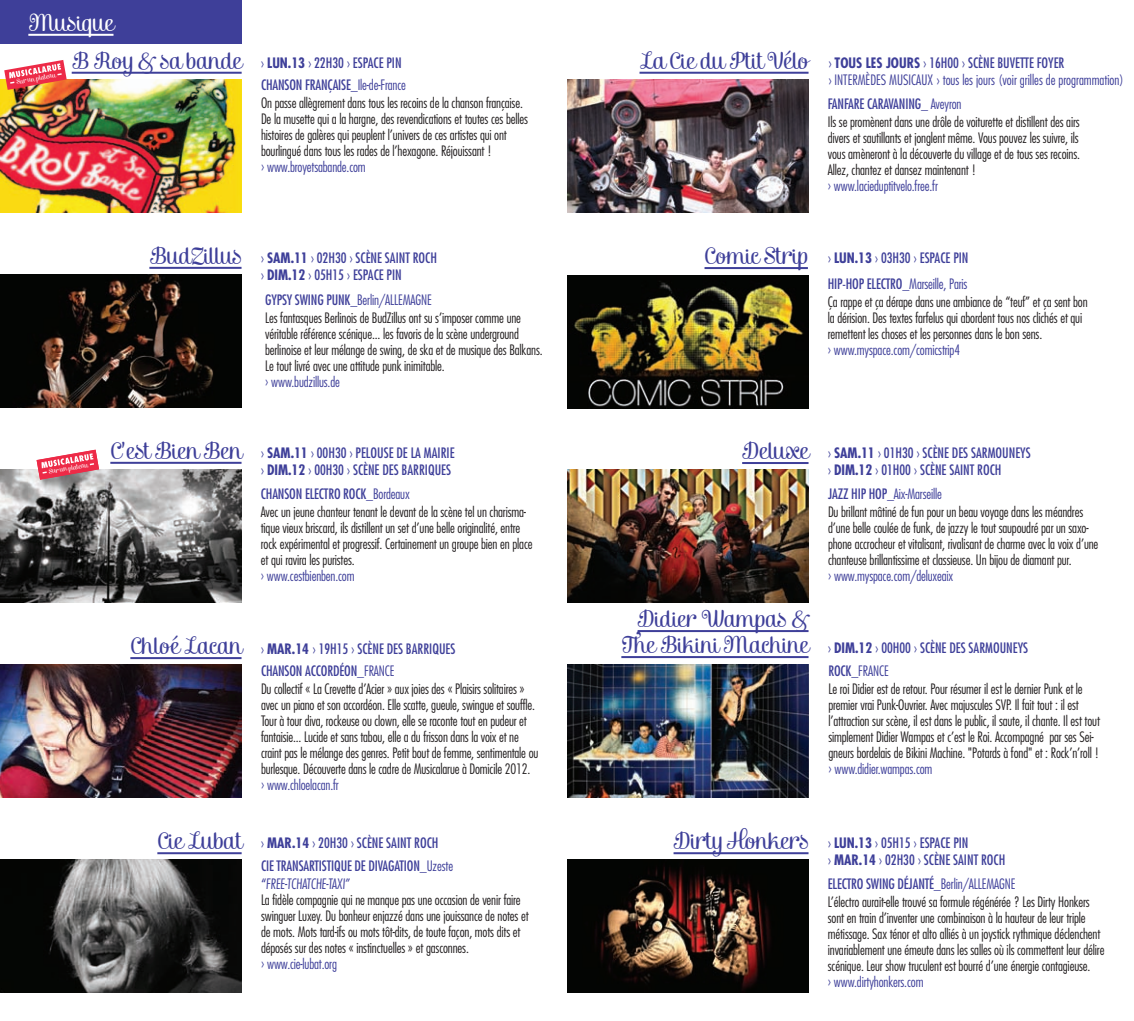
<style>
.page{position:relative;width:1134px;height:1021px;background:#fff}
.page>*{position:absolute;margin:0;border:0;box-sizing:border-box;transform-origin:0 0}
.t1{font:24px "Mishka";color:#3e3f99}
.t2{font:24px "Mishka";color:#fff}
.t3{font:300 condensed 14px/16px "Futura LT";letter-spacing:-.01em;color:#231f20}
.t4{font:condensed 14px/17px "Futura LT";color:#3e3f99}
.t5{font:300 condensed 14px/17px "Futura LT";letter-spacing:-.01em;color:#3e3f99}
.t6{font:7px "Mishka";color:#fff}
.s1{font-family:"Mishka";font-stretch:normal;font-size:24px}
.s2{font-weight:700}
.s3{font-weight:400;color:#3e3f99}
.s4{color:#3e3f99}
.s5{font-weight:400}
.s6{font-weight:300}
</style>
<div class="page">
<img style="left:0;top:274px;width:242px;height:133px">
<hr style="left:149px;top:267px;width:93px;height:2px;background:#3e3f99">
<img style="left:0;top:469px;width:242px;height:133px">
<hr style="left:110px;top:462px;width:132px;height:2px;background:#3e3f99">
<img style="left:567px;top:469px;width:241px;height:133px">
<hr style="left:742px;top:462px;width:66px;height:2px;background:#3e3f99">
<img style="left:567px;top:79px;width:241px;height:133px">
<img style="left:567px;top:276px;width:241px;height:132px">
<hr style="left:639px;top:72px;width:169px;height:2px;background:#3e3f99">
<img style="left:0;top:79px;width:242px;height:133px">
<hr style="left:72px;top:72px;width:170px;height:2px;background:#3e3f99">
<img style="left:0;top:664px;width:242px;height:133px">
<hr style="left:130px;top:657px;width:112px;height:2px;background:#3e3f99">
<img style="left:0;top:859px;width:242px;height:133px">
<hr style="left:157px;top:852px;width:85px;height:2px;background:#3e3f99">
<hr style="left:704px;top:267px;width:104px;height:2px;background:#3e3f99">
<img style="left:567px;top:664px;width:241px;height:133px">
<hr style="left:637px;top:630px;width:171px;height:2px;background:#3e3f99">
<hr style="left:621px;top:656px;width:187px;height:2px;background:#3e3f99">
<img style="left:567px;top:859px;width:241px;height:133px">
<hr style="left:673px;top:852px;width:135px;height:2px;background:#3e3f99">
<div style="left:0;top:0;width:242px;height:44px;background:#3e3f99"></div>
<hr style="left:28px;top:34px;width:85px;height:2px;background:#fff">
<svg style="left:37px;top:449px;width:62px;height:31px"></svg>
<svg style="left:4px;top:60px;width:63px;height:30px"></svg>
<h1 class="t2" style="left:28px;top:8px;width:86px">Musique</h1>
<p class="t6" style="left:16px;top:78px;width:41px;rotate:-10deg">Sur un plateau</p>
<p class="t4" style="left:72px;top:54px;width:326px"><span class="s1">B Roy &amp; sa bande</span> › <span class="s2">LUN.13</span> › 22H30 › ESPACE PIN</p>
<h1 class="t1" style="left:639px;top:46px;width:171px">La Cie du Ptit Vélo</h1>
<p class="t3" style="left:261px;top:76px;width:263px;line-height:18px"><span class="s3">CHANSON FRANÇAISE</span><span class="s4">_Ile-de-France<br></span>On passe allègrement dans tous les recoins de la chanson française.</p>
<p class="t3" style="left:261px;top:111px;width:268px">De la musette qui a la hargne, des revendications et toutes ces belles histoires de galères qui peuplent l’univers de ces artistes qui ont bourlingué dans tous les rades de l’hexagone. Réjouissant !</p>
<p class="t5" style="left:261px;top:158px;width:106px">› www.broyetsabande.com</p>
<p class="t5" style="left:828px;top:54px;width:297px"><span class="s5">›</span> <span class="s2">TOUS LES JOURS</span> <span class="s5">› 16H00 › SCÈNE BUVETTE FOYER<br>›</span> Intermèdes musicaux <span class="s5">›</span> tous les jours (voir grilles de programmation)</p>
<p class="t3" style="left:828px;top:95px;width:253px;line-height:18px"><span class="s3">FANFARE CARAVANING</span><span class="s4">_ Aveyron<br></span>Ils se promènent dans une drôle de voiturette et distillent des airs</p>
<p class="t3" style="left:828px;top:130px;width:254px;text-align:justify">divers et sautillants et jonglent même. Vous pouvez les suivre, ils vous amèneront à la découverte du village et de tous ses recoins.<br>Allez, chantez et dansez maintenant !</p>
<p class="t5" style="left:828px;top:177px;width:112px">› www.lacieduptitvelo.free.fr</p>
<p class="t6" style="left:48px;top:467px;width:41px;rotate:-10deg">Sur un plateau</p>
<p class="t4" style="left:261px;top:249px;width:178px;text-indent:-111px"><span class="s1">BudZillus</span> › <span class="s2">SAM.11</span> › 02H30 › SCÈNE SAINT ROCH › <span class="s2">DIM.12</span> › 05H15 › ESPACE PIN</p>
<p class="t3" style="left:265px;top:291px;width:257px;line-height:18px"><span class="s3">GY PSY SWING PU NK</span><span class="s4">_Berlin/ALLEMA GNE<br></span>Les fantasques Berlinois de BudZillus ont su s’imposer comme une</p>
<p class="t3" style="left:265px;top:326px;width:279px">véritable référence scénique... les favoris de la scène underground berlinoise et leur mélange de swing, de ska et de musique des Balkans.<br>Le tout livré avec une attitude punk inimitable.</p>
<p class="t5" style="left:265px;top:374px;width:76px">› www.budzillus.de</p>
<p class="t4" style="left:704px;top:249px;width:260px"><span class="s1">Comic Strip</span> › <span class="s2">LUN.13</span> › 03H30 › ESPACE PIN</p>
<p class="t3" style="left:828px;top:275px;width:261px;line-height:18px"><span class="s3">HIP-HOP ELECTRO</span><span class="s4">_Marseille, Paris<br></span>Ça rappe et ça dérape dans une ambiance de “teuf” et ça sent bon</p>
<p class="t3" style="left:828px;top:310px;width:256px">la dérision. Des textes farfelus qui abordent tous nos clichés et qui remettent les choses et les personnes dans le bon sens.</p>
<p class="t5" style="left:828px;top:341px;width:134px">› www.myspace.com/comicstrip4</p>
<p class="t4" style="left:110px;top:444px;width:341px;text-align:right"><span class="s1">C’est Bien Ben</span> › <span class="s2">SAM.11</span> › 00H30 › PELOUSE DE LA MAI RIE › <span class="s2">DIM.12</span> › 00H30 › SCÈNE DES BARRIQUES</p>
<p class="t4" style="left:828px;top:444px;width:203px">› <span class="s2">SAM.11</span> › 01H30 › SCÈNE DES SARMOUNEYS › <span class="s2">DIM.12</span> › 01H00 › SCÈNE SAINT</p>
<h1 class="t1" style="left:742px;top:436px;width:68px">Deluxe</h1>
<p class="t4" style="left:977px;top:461px;width:13px">ROCH</p>
<p class="t3" style="left:261px;top:485px;width:267px;line-height:18px"><span class="s3">CHANSON ELECT RO ROCK</span><span class="s4">_Bordeaux<br></span>Avec un jeune chanteur tenant le devant de la scène tel un charisma-</p>
<p class="t3" style="left:261px;top:520px;width:273px">tique vieux briscard, ils distillent un set d’une belle originalité, entre rock expérimental et progressif. Certainement un groupe bien en place et qui ravira les puristes.</p>
<p class="t5" style="left:261px;top:567px;width:95px">› www.cestbienben.com</p>
<p class="t4" style="left:130px;top:639px;width:239px"><span class="s1">Chloé Lacan</span> › <span class="s2">MAR.14</span> › 19H15 › SCÈNE</p>
<p class="t4" style="left:387px;top:639px;width:70px">DES BARRIQUES</p>
<p class="t3" style="left:261px;top:661px;width:265px;line-height:18px"><span class="s3">CHANSON ACCORD ÉON</span><span class="s4">_FRANCE<br></span>Du collectif « La Crevette d’Acier » aux joies des « Plaisirs solitaires »</p>
<p class="t3" style="left:261px;top:696px;width:279px">avec un piano et son accordéon. Elle scatte, gueule, swingue et souffle.<br>Tour à tour diva, rockeuse ou clown, elle se raconte tout en pudeur et fantaisie... Lucide et sans tabou, elle a du frisson dans la voix et ne craint pas le mélange des genres. Petit bout de femme, sentimentale ou burlesque. Découverte dans le cadre de Musicalarue à Domicile 2012.</p>
<p class="t5" style="left:261px;top:776px;width:79px">› www.chloelacan.fr</p>
<p class="t4" style="left:157px;top:834px;width:211px"><span class="s1">Cie Lubat</span> › <span class="s2">MAR.14</span> › 20H30 › SCÈNE</p>
<p class="t4" style="left:386px;top:834px;width:11px">SAINT</p>
<p class="t4" style="left:414px;top:834px;width:13px">ROCH</p>
<p class="t4" style="left:261px;top:856px;width:194px;line-height:18px">CIE TRANSARTISTIQUE DE DIVAGATION_<span class="s6">Uzeste </span>“<span class="s6">Free-Tchatch e-Taxi”</span></p>
<p class="t3" style="left:261px;top:891px;width:269px">La fidèle compagnie qui ne manque pas une occasion de venir faire swinguer Luxey. Du bonheur enjazzé dans une jouissance de notes et de mots. Mots tard-ifs ou mots tôt-dits, de toute façon, mots dits et déposés sur des notes « instinctuelles » et gasconnes.</p>
<p class="t5" style="left:261px;top:955px;width:77px">› www.cie-lubat.org</p>
<p class="t3" style="left:828px;top:484px;width:257px;line-height:18px"><span class="s3">JAZZ HIP HOP</span><span class="s4">_Aix-Marseille<br></span>Du brillant mâtiné de fun pour un beau voyage dans les méandres</p>
<p class="t3" style="left:828px;top:519px;width:272px">d’une belle coulée de funk, de jazzy le tout saupoudré par un saxo&shy;phone accrocheur et vitalisant, rivalisant de charme avec la voix d’une chanteuse brillantissime et classieuse. Un bijou de diamant pur.</p>
<p class="t5" style="left:828px;top:567px;width:127px">› www.myspace.com/deluxeaix</p>
<h1 class="t1" style="left:637px;top:604px;width:172px">Didier Wampas &amp;</h1>
<p class="t4" style="left:621px;top:639px;width:407px"><span class="s1">The Bikini Machine</span> › <span class="s2">DIM.12</span> › 00H00 › SCÈNE DES SARMOUNEYS</p>
<p class="t3" style="left:828px;top:661px;width:256px;line-height:18px"><span class="s3">ROCK</span><span class="s4">_FRANCE<br></span>Le roi Didier est de retour. Pour résumer il est le dernier Punk et le</p>
<p class="t3" style="left:828px;top:696px;width:273px">premier vrai Punk-Ouvrier. Avec majuscules SVP. Il fait tout : il est l’attraction sur scène, il est dans le public, il saute, il chante. Il est tout simplement Didier Wampas et c’est le Roi. Accompagné par ses Sei&shy;gneurs bordelais de Bikini Machine. "Potards à fond" et : Rock’n’roll !</p>
<p class="t5" style="left:828px;top:760px;width:106px">› www.didier.wampas.com</p>
<p class="t4" style="left:828px;top:834px;width:136px;text-indent:-154px"><span class="s1">Dirty Honkers</span> › <span class="s2">LUN.13</span> › 05H15 › ESPACE PIN › <span class="s2">MAR.14</span> › 02H30 › SCÈNE</p>
<p class="t4" style="left:953px;top:851px;width:11px">SAINT</p>
<p class="t4" style="left:981px;top:851px;width:13px">ROCH</p>
<p class="t3" style="left:828px;top:874px;width:264px;line-height:18px"><span class="s3">EL ECTRO SWING DÉJANTÉ</span><span class="s4">_Berlin/ALLEMA GNE<br></span>L’électro aurait-elle trouvé sa formule régénérée ? Les Dirty Honkers</p>
<p class="t3" style="left:828px;top:909px;width:278px">sont en train d’inventer une combinaison à la hauteur de leur triple métissage. Sax ténor et alto alliés à un joystick rythmique déclenchent invariablement une émeute dans les salles où ils commettent leur délire scénique. Leur show truculent est bourré d’une énergie contagieuse.</p>
<p class="t5" style="left:828px;top:973px;width:97px">› www.dirtyhonkers.com</p>
</div>
